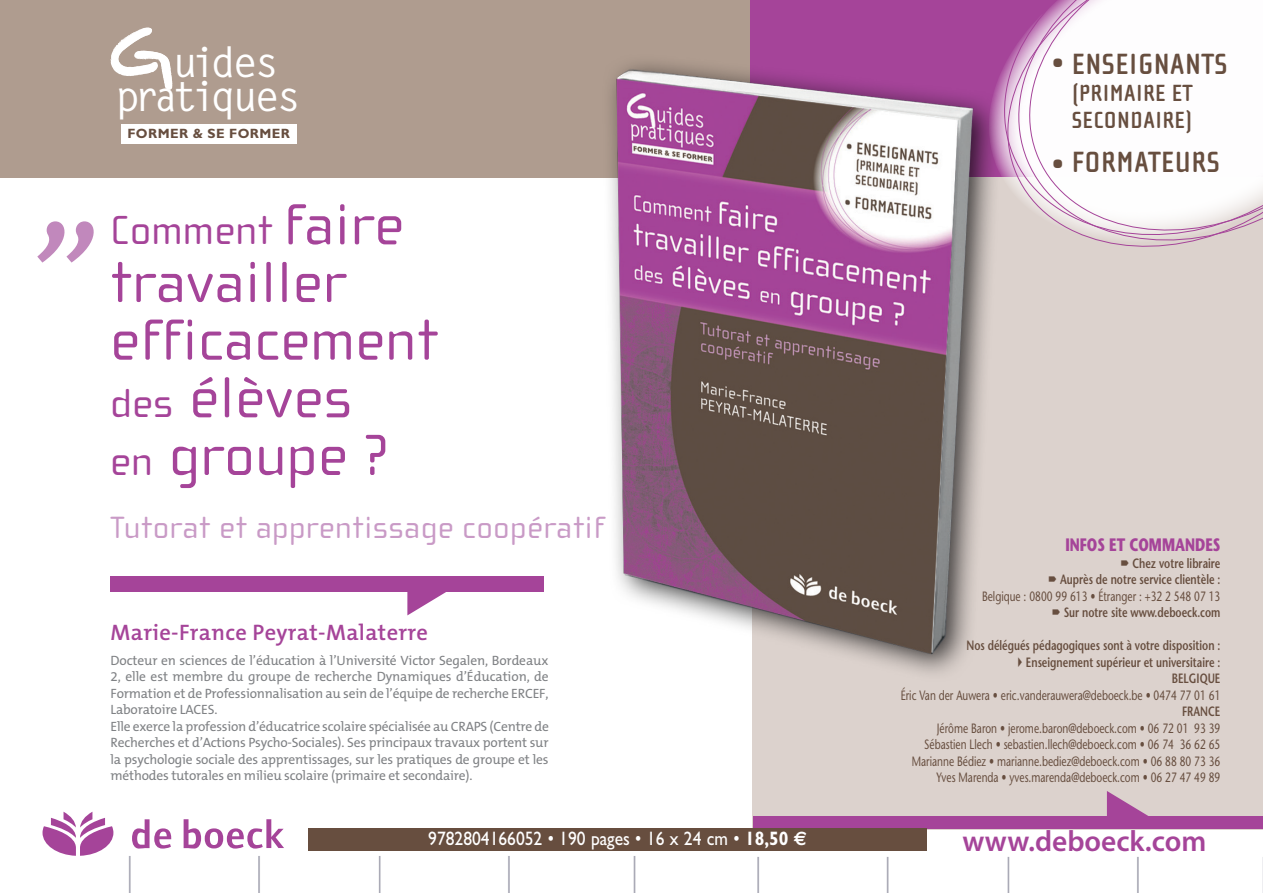
<style>
.page{position:relative;width:1263px;height:893px;background:#fff}
.page>*{position:absolute;margin:0;border:0;box-sizing:border-box;transform-origin:0 0}
.t1{font:italic 154.35px "The Mix B5 Plain";color:#c188bc}
.t2{font:59.4px/57.6px "Cholla Wide Old Style";letter-spacing:.02em;color:#a54499}
.t3{font:41.55px "Cholla Wide Old Style";letter-spacing:.02em;color:#a54499}
.t4{font:700 41.4px/33.2px "Letter Gothic Std";letter-spacing:-.14em;color:#fff}
.t5{font:31.5px "Cholla Wide Old Style";letter-spacing:.03em;color:#c99ac6}
.t6{font:700 30px "Cholla Sans";letter-spacing:.02em;color:#674e3f}
.t7{font:600 29.4px "Myriad Pro";color:#a54499}
.t8{font:700 24px/27px "Cholla Sans";letter-spacing:.02em;color:#674e3f}
.t9{font:600 22.5px "The Mix B6";letter-spacing:.015em;color:#a54499}
.t10{font:19.5px "Gill Sans";color:#fff;scale:.9 1}
.t11{font:700 18px "Stone Sans Std";color:#a54499;scale:.75 1}
.t12{font:13.5px/16.5px "The Mix B5 Plain";letter-spacing:-.015em;color:#808285}
.t13{font:500 13.5px/16.5px "Stone Sans Std";color:#674e3f;text-align:right;scale:.75 1}
.t14{font:600 13.5px/16.5px "Stone Sans Std";color:#674e3f;text-align:right;scale:.75 1}
.t15{font:700 13.5px "Gill Sans";letter-spacing:.03em;color:#674e3f}
.s1{font-size:59.4px}
.s2{font-size:41.55px}
.s3{font-weight:700}
.s4{font-family:"Euro Sans";font-weight:700}
</style>
<div class="page">
<div style="left:0;top:0;width:757px;height:177px;background:#af9c8f"></div>
<div style="left:753px;top:0;width:510px;height:829px;background:#dcd2cd"></div>
<img style="left:716px;top:850px;width:547px;height:43px">
<img style="left:128px;top:838px;width:588px;height:55px">
<svg style="left:1107px;top:791px;width:41px;height:25px"></svg>
<div style="left:753px;top:816px;width:510px;height:13px;background:#a54499"></div>
<div style="left:750px;top:0;width:513px;height:177px;background:#a54499"></div>
<svg style="left:43px;top:812px;width:70px;height:44px"></svg>
<svg style="left:132px;top:819px;width:39px;height:30px"></svg>
<svg style="left:184px;top:819px;width:100px;height:29px"></svg>
<svg style="left:244px;top:591px;width:38px;height:1px"></svg>
<div style="left:308px;top:828px;width:619px;height:22px;background:#674e3f"></div>
<img style="left:577px;top:63px;width:412px;height:637px">
<svg style="left:407px;top:591px;width:53px;height:24px"></svg>
<div style="left:111px;top:576px;width:433px;height:15px;background:#a54499"></div>
<svg style="left:111px;top:27px;width:62px;height:63px"></svg>
<div style="left:121px;top:124px;width:175px;height:20px;background:#fff"></div>
<svg style="left:966px;top:63px;width:20px;height:202px"></svg>
<svg style="left:986px;top:60px;width:22px;height:207px"></svg>
<svg style="left:1008px;top:0;width:255px;height:247px;background:#f2e9f0"></svg>
<h3 class="t4" style="left:116px;top:47px;width:187px;text-indent:57px">uides pratiques</h3>
<p class="t15" style="left:127px;top:126px;width:122px">FORMER &amp; SE FORM</p>
<p class="t15" style="left:272px;top:126px;width:19px">ER</p>
<h1 class="t1" style="left:23px;top:201px;width:67px">”</h1>
<h3 class="t3" style="left:111px;top:208px;width:294px">Comment <span class="s1">faire</span></h3>
<h2 class="t2" style="left:111px;top:254px;width:329px">travailler efficacement <span class="s2">des</span> élèves<br><span class="s2">en</span> groupe ?</h2>
<h3 class="t5" style="left:111px;top:510px;width:495px">Tutorat et apprentissage coopératif</h3>
<h3 class="t9" style="left:111px;top:620px;width:319px">Marie-France Peyrat-Malaterre</h3>
<p class="t12" style="left:111px;top:652px;width:440px">Docteur en sciences de l’éducation à l’Université Victor Segalen, Bordeaux 2, elle est membre du groupe de recherche Dynamiques d’Éducation, de Formation et de Professionnalisation au sein de l’équipe de recherche ERCEF, Laboratoire LACES.<br>Elle exerce la profession d’éducatrice scolaire spécialisée au CRAPS (Centre de Recherches et d’Actions Psycho-Sociales). Ses principaux travaux portent sur la psychologie sociale des apprentissages, sur les pratiques de groupe et les méthodes tutorales en milieu scolaire (primaire et secondaire).</p>
<h3 class="t6" style="left:1052px;top:48px;width:177px">• ENSEIGNANTS</h3>
<h3 class="t8" style="left:1072px;top:80px;width:122px">(PRIMAIRE ET<br>SECONDAIRE)</h3>
<h3 class="t6" style="left:1052px;top:146px;width:49px">• FORMAT</h3>
<h3 class="t6" style="left:1161px;top:146px;width:44px">EURS</h3>
<h3 class="t11" style="left:1065px;top:534px;width:208px">INFOS ET COMMANDES</h3>
<p class="t14" style="left:1060px;top:555px;width:215px">Chez votre libraire<br>Auprès de notre service clientèle :</p>
<p class="t13" style="left:982px;top:588px;width:319px">Belgique : 0800 99 613 • Étranger : +32 2 548 07 13</p>
<p class="t14" style="left:1064px;top:604px;width:211px">Sur notre site www.deboeck.com</p>
<p class="t14" style="left:966px;top:637px;width:340px">Nos délégués pédagogiques sont à votre disposition :<br>Enseignement supérieur et universitaire :<br>Belgique</p>
<p class="t13" style="left:901px;top:687px;width:428px">Éric Van der Auwera • eric.vanderauwera@deboeck.be • 0474 77 01 61</p>
<p class="t14" style="left:1182px;top:703px;width:53px">FRANCE</p>
<p class="t13" style="left:912px;top:720px;width:413px">Jérôme Baron • jerome.baron@deboeck.com • 06 72 01 93 39<br>Sébastien Llech • sebastien.llech@deboeck.com • 06 74 36 62 65<br>Marianne Bédiez • marianne.bediez@deboeck.com • 06 88 80 73 36<br>Yves Marenda • yves.marenda@deboeck.com • 06 27 47 49 89</p>
<h3 class="t10" style="left:428px;top:827px;width:422px">9782804166052 • 190 pages • 16 x 24 cm • <span class="s3">18,50</span> <span class="s4">e</span></h3>
<h3 class="t7" style="left:962px;top:825px;width:245px">www.deboeck.com</h3>
</div>
